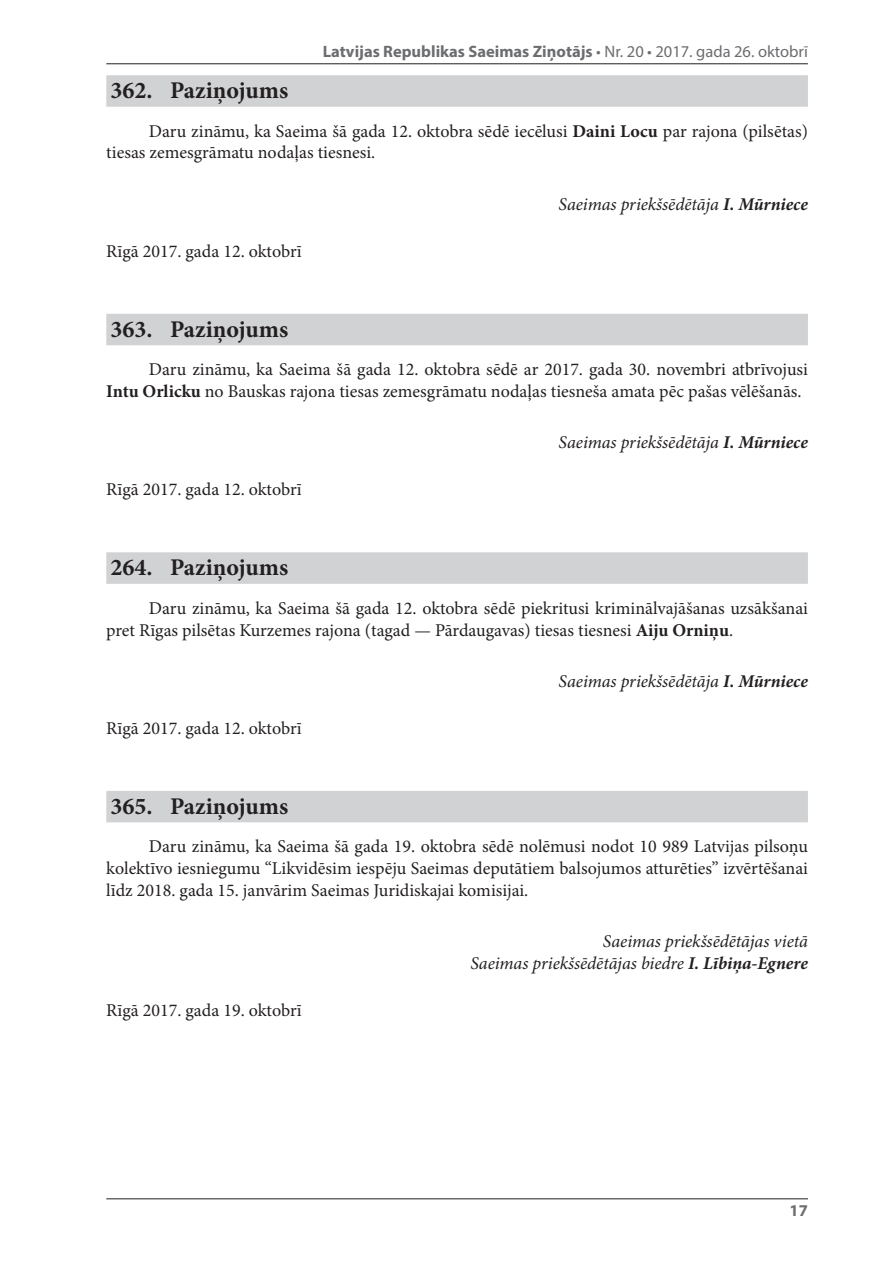
<style>
.page{position:relative;width:893px;height:1263px;background:#fff}
.page>*{position:absolute;margin:0;border:0;box-sizing:border-box;transform-origin:0 0}
.t1{font:700 24px "Minion Pro";color:#231f20}
.t2{font:18px/21.6px "Minion Pro";color:#231f20}
.t3{font:italic 18px/21.6px "Minion Pro";letter-spacing:-.005em;color:#231f20;text-align:right}
.t4{font:700 16.5px "Myriad Pro";color:#6c6d70}
.s1{font-weight:400}
.s2{font-weight:700}
</style>
<div class="page">
<hr style="left:106px;top:63px;width:702px;height:1px;background:#231f20">
<hr style="left:106px;top:1198px;width:702px;height:1px;background:#231f20">
<div style="left:106px;top:75px;width:702px;height:32px;background:#d1d2d4"></div>
<div style="left:106px;top:314px;width:702px;height:31px;background:#d1d2d4"></div>
<div style="left:106px;top:552px;width:702px;height:32px;background:#d1d2d4"></div>
<div style="left:106px;top:791px;width:702px;height:31px;background:#d1d2d4"></div>
<p class="t4" style="left:323px;top:41px;width:487px">Latvijas Republikas Saeimas Ziņotājs <span class="s1">• Nr. 20 • 2017. gada 26. oktobrī</span></p>
<h1 class="t1" style="left:111px;top:74px;width:179px">362. Paziņojums</h1>
<p class="t2" style="left:106px;top:120px;width:703px;text-indent:43px">Daru zināmu, ka Saeima šā gada 12. oktobra sēdē iecēlusi <span class="s2">Daini Locu</span> par rajona (pilsētas) tiesas zemesgrāmatu nodaļas tiesnesi.</p>
<p class="t3" style="left:559px;top:193px;width:251px">Saeimas priekšsēdētāja <span class="s2">I. Mūrniece</span></p>
<p class="t2" style="left:106px;top:240px;width:197px">Rīgā 2017. gada 12. oktobrī</p>
<h1 class="t1" style="left:111px;top:312px;width:179px">363. Paziņojums</h1>
<p class="t2" style="left:106px;top:359px;width:703px;text-indent:43px">Daru zināmu, ka Saeima šā gada 12. oktobra sēdē ar 2017. gada 30. novembri atbrīvojusi<br><span class="s2">Intu Orlicku</span> no Bauskas rajona tiesas zemesgrāmatu nodaļas tiesneša amata pēc pašas vēlēšanās.</p>
<p class="t3" style="left:559px;top:432px;width:251px">Saeimas priekšsēdētāja <span class="s2">I. Mūrniece</span></p>
<p class="t2" style="left:106px;top:479px;width:197px">Rīgā 2017. gada 12. oktobrī</p>
<h1 class="t1" style="left:111px;top:551px;width:179px">264. Paziņojums</h1>
<p class="t2" style="left:106px;top:597px;width:703px;text-indent:43px">Daru zināmu, ka Saeima šā gada 12. oktobra sēdē piekritusi kriminālvajāšanas uzsākšanai pret Rīgas pilsētas Kurzemes rajona (tagad — Pārdaugavas) tiesas tiesnesi <span class="s2">Aiju Orniņu</span>.</p>
<p class="t3" style="left:559px;top:670px;width:251px">Saeimas priekšsēdētāja <span class="s2">I. Mūrniece</span></p>
<p class="t2" style="left:106px;top:717px;width:197px">Rīgā 2017. gada 12. oktobrī</p>
<h1 class="t1" style="left:111px;top:789px;width:179px">365. Paziņojums</h1>
<p class="t2" style="left:106px;top:836px;width:703px;text-align:justify;text-indent:43px">Daru zināmu, ka Saeima šā gada 19. oktobra sēdē nolēmusi nodot 10 989 Latvijas pilsoņu kolektīvo iesniegumu “Likvidēsim iespēju Saeimas deputātiem balsojumos atturēties” izvērtēšanai līdz 2018. gada 15. janvārim Saeimas Juridiskajai komisijai.</p>
<p class="t3" style="left:470px;top:930px;width:339px">Saeimas priekšsēdētājas vietā<br>Saeimas priekšsēdētājas biedre <span class="s2">I. Lībiņa-Egnere</span></p>
<p class="t2" style="left:106px;top:999px;width:197px">Rīgā 2017. gada 19. oktobrī</p>
<p class="t4" style="left:790px;top:1199px;width:20px">17</p>
</div>
